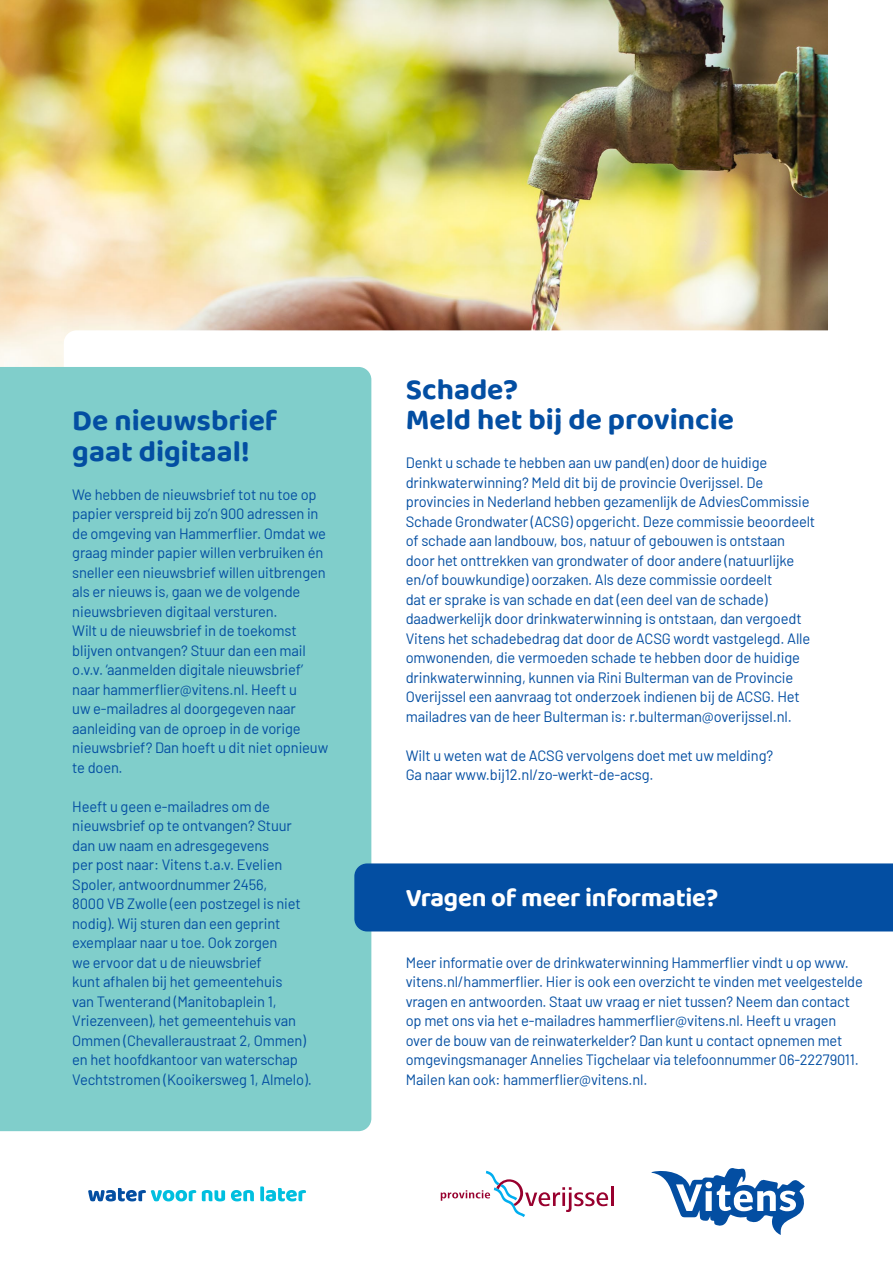
<style>
.page{position:relative;width:893px;height:1263px;background:#fff}
.page>*{position:absolute;margin:0;border:0;box-sizing:border-box;transform-origin:0 0}
.t1{font:700 30px/30px "Baloo 2";color:#034ea2}
.t2{font:700 26.25px "Baloo 2";letter-spacing:-.01em;color:#fff}
.t3{font:15px/19.5px "Barlow";letter-spacing:-.01em;color:#034ea2}
</style>
<div class="page">
<img style="left:0;top:0;width:828px;height:367px">
<div style="left:64px;top:330px;width:803px;height:315px;background:#fff;border-radius:13px"></div>
<div style="left:0;top:367px;width:371px;height:764px;background:#80cecb"></div>
<div style="left:354px;top:863px;width:539px;height:68px;background:#034ea2"></div>
<svg style="left:651px;top:1168px;width:154px;height:67px"></svg>
<svg style="left:88px;top:1188px;width:108px;height:13px"></svg>
<svg style="left:202px;top:1190px;width:23px;height:11px"></svg>
<svg style="left:231px;top:1190px;width:23px;height:11px"></svg>
<svg style="left:260px;top:1186px;width:46px;height:15px"></svg>
<hr style="left:611px;top:1187px;width:3px;height:19px;background:#98002e">
<svg style="left:441px;top:1171px;width:167px;height:46px"></svg>
<h1 class="t1" style="left:72px;top:407px;width:207px">De nieuwsbrief gaat digitaal!</h1>
<p class="t3" style="left:72px;top:483px;width:257px">We hebben de nieuwsbrief tot nu toe op papier verspreid bij zo’n 900 adressen in de omgeving van Hammerflier. Omdat we graag minder papier willen verbruiken én sneller een nieuwsbrief willen uitbrengen als er nieuws is, gaan we de volgende nieuwsbrieven digitaal versturen.<br>Wilt u de nieuwsbrief in de toekomst blijven ontvangen? Stuur dan een mail o.v.v. ‘aanmelden digitale nieuwsbrief’ naar hammerflier@vitens.nl. Heeft u<br>uw e-mailadres al doorgegeven naar aanleiding van de oproep in de vorige nieuwsbrief? Dan hoeft u dit niet opnieuw te doen.</p>
<p class="t3" style="left:72px;top:795px;width:241px">Heeft u geen e-mailadres om de nieuwsbrief op te ontvangen? Stuur dan uw naam en adresgegevens<br>per post naar: Vitens t.a.v. Evelien Spoler, antwoordnummer 2456,<br>8000 VB Zwolle (een postzegel is niet nodig). Wij sturen dan een geprint exemplaar naar u toe. Ook zorgen<br>we ervoor dat u de nieuwsbrief<br>kunt afhalen bij het gemeentehuis<br>van Twenterand (Manitobaplein 1, Vriezenveen), het gemeentehuis van Ommen (Chevalleraustraat 2, Ommen) en het hoofdkantoor van waterschap Vechtstromen (Kooikersweg 1, Almelo).</p>
<h1 class="t1" style="left:406px;top:376px;width:330px">Schade?<br>Meld het bij de provincie</h1>
<p class="t3" style="left:406px;top:452px;width:411px">Denkt u schade te hebben aan uw pand(en) door de huidige drinkwaterwinning? Meld dit bij de provincie Overijssel. De provincies in Nederland hebben gezamenlijk de AdviesCommissie Schade Grondwater (ACSG) opgericht. Deze commissie beoordeelt of schade aan landbouw, bos, natuur of gebouwen is ontstaan door het onttrekken van grondwater of door andere (natuurlijke en/of bouwkundige) oorzaken. Als deze commissie oordeelt<br>dat er sprake is van schade en dat (een deel van de schade) daadwerkelijk door drinkwaterwinning is ontstaan, dan vergoedt Vitens het schadebedrag dat door de ACSG wordt vastgelegd. Alle omwonenden, die vermoeden schade te hebben door de huidige drinkwaterwinning, kunnen via Rini Bulterman van de Provincie Overijssel een aanvraag tot onderzoek indienen bij de ACSG. Het mailadres van de heer Bulterman is: r.bulterman@overijssel.nl.</p>
<p class="t3" style="left:406px;top:744px;width:369px">Wilt u weten wat de ACSG vervolgens doet met uw melding?<br>Ga naar www.bij12.nl/zo-werkt-de-acsg.</p>
<h2 class="t2" style="left:406px;top:879px;width:314px">Vragen of meer informatie?</h2>
<p class="t3" style="left:406px;top:951px;width:458px">Meer informatie over de drinkwaterwinning Hammerflier vindt u op www. vitens.nl/hammerflier. Hier is ook een overzicht te vinden met veelgestelde vragen en antwoorden. Staat uw vraag er niet tussen? Neem dan contact op met ons via het e-mailadres hammerflier@vitens.nl. Heeft u vragen over de bouw van de reinwaterkelder? Dan kunt u contact opnemen met omgevingsmanager Annelies Tigchelaar via telefoonnummer 06-22279011.<br>Mailen kan ook: hammerflier@vitens.nl.</p>
</div>
